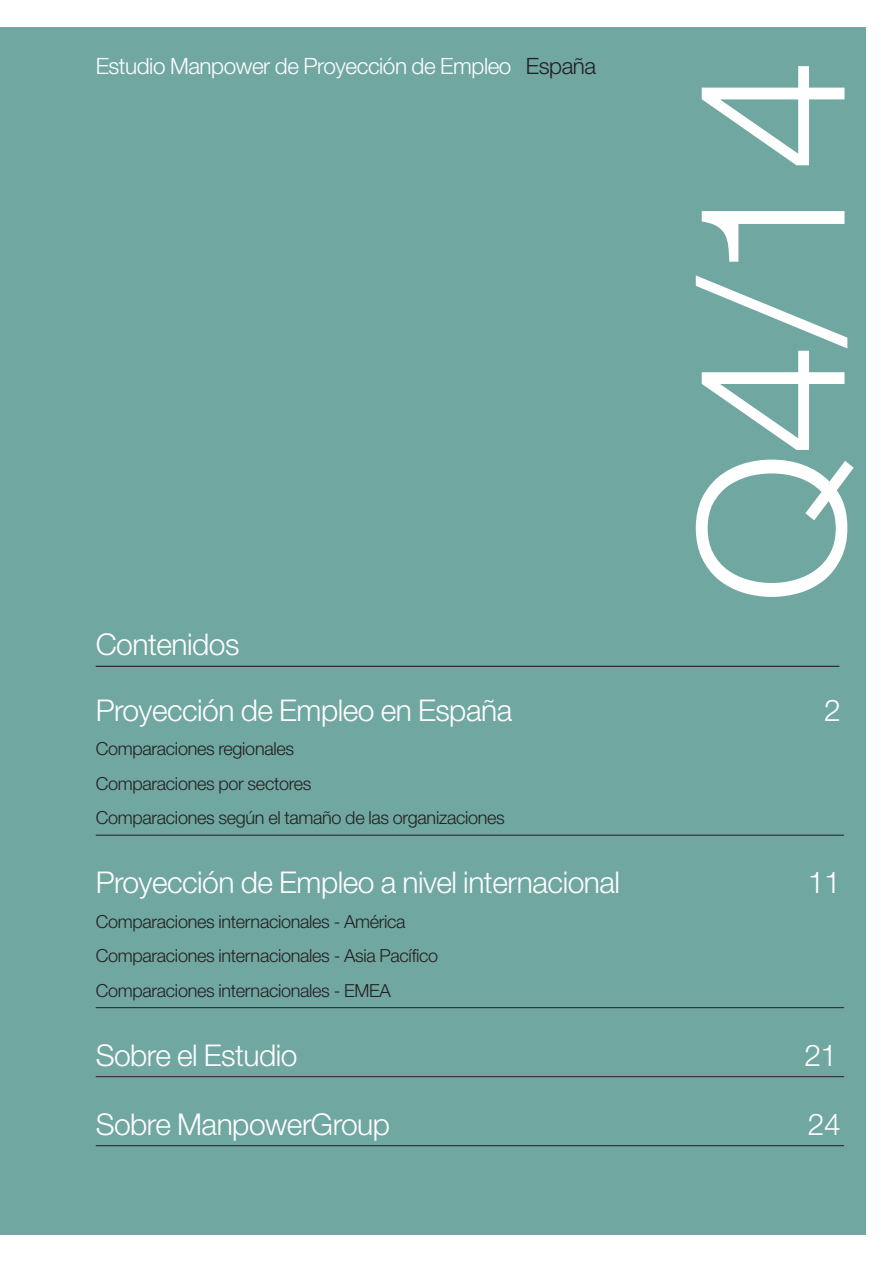
<style>
.page{position:relative;width:893px;height:1263px;background:#fff}
.page>*{position:absolute;margin:0;border:0;box-sizing:border-box;transform-origin:0 0}
.t1{font:300 204px "Helvetica Neue";color:#fff}
.t2{font:300 30px/65.7px "Helvetica Neue";letter-spacing:-.015em;color:#fff}
.t3{font:300 22.5px "Helvetica Neue";letter-spacing:-.02em;color:#fff}
.t4{font:300 18px/34.5px "Helvetica Neue";letter-spacing:-.015em;color:#231f20}
.s1{color:#231f20}
</style>
<div class="page">
<div style="left:0;top:28px;width:865px;height:1207px;background:#71a7a1"></div>
<hr style="left:96px;top:666px;width:743px;height:1px;background:#231f20">
<hr style="left:96px;top:835px;width:748px;height:1px;background:#231f20">
<hr style="left:96px;top:1007px;width:748px;height:1px;background:#231f20">
<hr style="left:96px;top:1076px;width:748px;height:1px;background:#231f20">
<hr style="left:96px;top:1145px;width:748px;height:1px;background:#231f20">
<p class="t3" style="left:96px;top:58px;width:502px">Estudio Manpower de Proyección de Empleo <span class="s1">España</span></p>
<h2 class="t2" style="left:96px;top:614px;width:418px">Contenidos<br>Proyección de Empleo en España</h2>
<p class="t4" style="left:96px;top:733px;width:411px">Comparaciones regionales<br>Comparaciones por sectores<br>Comparaciones según el tamaño de las organizaciones</p>
<h1 class="t1" style="left:699px;top:604px;width:547px;rotate:-90deg">Q4/14</h1>
<h2 class="t2" style="left:824px;top:680px;width:18px">2</h2>
<h2 class="t2" style="left:96px;top:852px;width:526px">Proyección de Empleo a nivel internacional</h2>
<h2 class="t2" style="left:808px;top:852px;width:34px">11</h2>
<p class="t4" style="left:96px;top:906px;width:344px">Comparaciones internacionales - América<br>Comparaciones internacionales - Asia Pacífico<br>Comparaciones internacionales - EMEA</p>
<h2 class="t2" style="left:96px;top:1025px;width:203px">Sobre el Estudio</h2>
<h2 class="t2" style="left:804px;top:1025px;width:34px">21</h2>
<h2 class="t2" style="left:96px;top:1094px;width:296px">Sobre ManpowerGroup</h2>
<h2 class="t2" style="left:808px;top:1094px;width:34px">24</h2>
</div>
